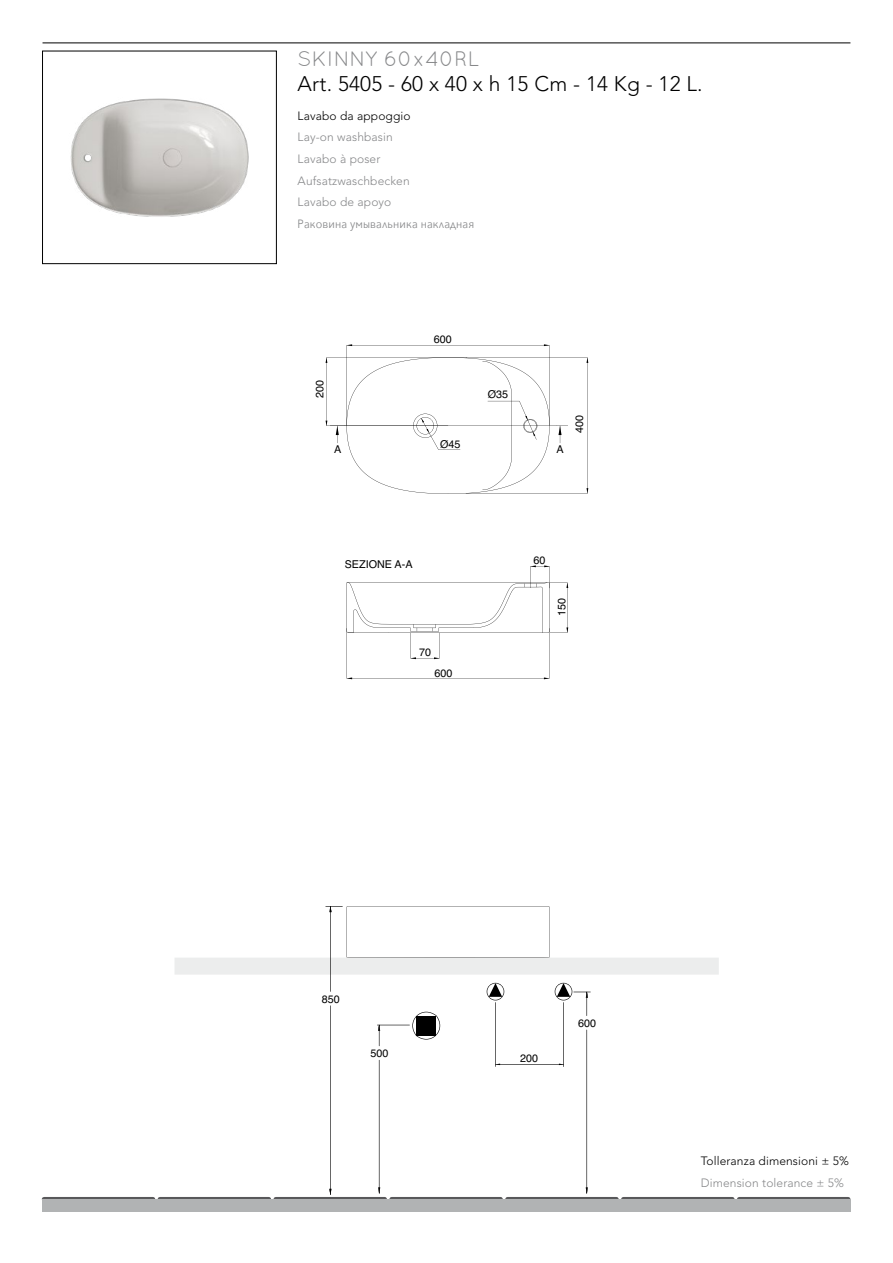
<style>
.page{position:relative;width:893px;height:1263px;background:#fff}
.page>*{position:absolute;margin:0;border:0;box-sizing:border-box;transform-origin:0 0}
.t1{font:300 21px "Avenir LT Pro";letter-spacing:.01em;color:#000}
.t2{font:21px "Quicksand";letter-spacing:.01em;color:#87888a}
.t3{font:300 12px/21.6px "Avenir LT Pro";letter-spacing:.01em;color:#87888a}
.t4{font:300 12px "Avenir LT Pro";letter-spacing:.01em;color:#000}
.t5{font:12px "Avenir Next";letter-spacing:.01em;color:#87888a;scale:.9 1}
.t6{font:10.8px "Helvetica";color:#000}
</style>
<div class="page">
<svg style="left:346px;top:565px;width:222px;height:114px"></svg>
<svg style="left:326px;top:344px;width:262px;height:150px"></svg>
<svg style="left:175px;top:906px;width:544px;height:289px"></svg>
<hr style="left:43px;top:43px;width:807px;height:1px;background:#000">
<hr style="left:44px;top:1197px;width:109px;height:4px;background:#58585a">
<hr style="left:160px;top:1197px;width:109px;height:4px;background:#58585a">
<hr style="left:276px;top:1197px;width:109px;height:4px;background:#58585a">
<hr style="left:392px;top:1197px;width:109px;height:4px;background:#58585a">
<hr style="left:507px;top:1197px;width:109px;height:4px;background:#58585a">
<hr style="left:623px;top:1197px;width:109px;height:4px;background:#58585a">
<hr style="left:739px;top:1197px;width:109px;height:4px;background:#58585a">
<div style="left:42px;top:1199px;width:808px;height:13px;background:#b1b3b4"></div>
<img style="left:70px;top:98px;width:179px;height:119px">
<div style="left:42px;top:51px;width:235px;height:213px;border:1px solid #000"></div>
<h1 class="t2" style="left:298px;top:46px;width:184px">SKINNY 60x40RL</h1>
<h1 class="t1" style="left:298px;top:71px;width:407px">Art. 5405 - 60 x 40 x h 15 Cm - 14 Kg - 12 L.</h1>
<p class="t4" style="left:298px;top:108px;width:115px">Lavabo da appoggio</p>
<p class="t3" style="left:298px;top:126px;width:114px">Lay-on washbasin<br>Lavabo à poser<br>Aufsatzwaschbecken<br>Lavabo de apoyo</p>
<p class="t5" style="left:298px;top:213px;width:198px">Раковина умывальника накладная</p>
<p class="t6" style="left:434px;top:330px;width:20px">600</p>
<p class="t6" style="left:311px;top:398px;width:20px;rotate:-90deg">200</p>
<p class="t6" style="left:488px;top:386px;width:22px">Ø35</p>
<p class="t6" style="left:440px;top:436px;width:22px">Ø45</p>
<p class="t6" style="left:334px;top:441px;width:9px">A</p>
<p class="t6" style="left:556px;top:441px;width:9px">A</p>
<p class="t6" style="left:571px;top:433px;width:20px;rotate:-90deg">400</p>
<p class="t6" style="left:345px;top:556px;width:69px">SEZIONE A-A</p>
<p class="t6" style="left:419px;top:643px;width:14px">70</p>
<p class="t6" style="left:434px;top:664px;width:20px">600</p>
<p class="t6" style="left:534px;top:551px;width:14px">60</p>
<p class="t6" style="left:553px;top:616px;width:20px;rotate:-90deg">150</p>
<p class="t6" style="left:322px;top:991px;width:20px">850</p>
<p class="t6" style="left:370px;top:1045px;width:20px">500</p>
<p class="t6" style="left:520px;top:1050px;width:20px">200</p>
<p class="t6" style="left:578px;top:1015px;width:20px">600</p>
<p class="t4" style="left:701px;top:1154px;width:150px">Tolleranza dimensioni ± 5%</p>
<p class="t3" style="left:701px;top:1171px;width:145px">Dimension tolerance ± 5%</p>
</div>
